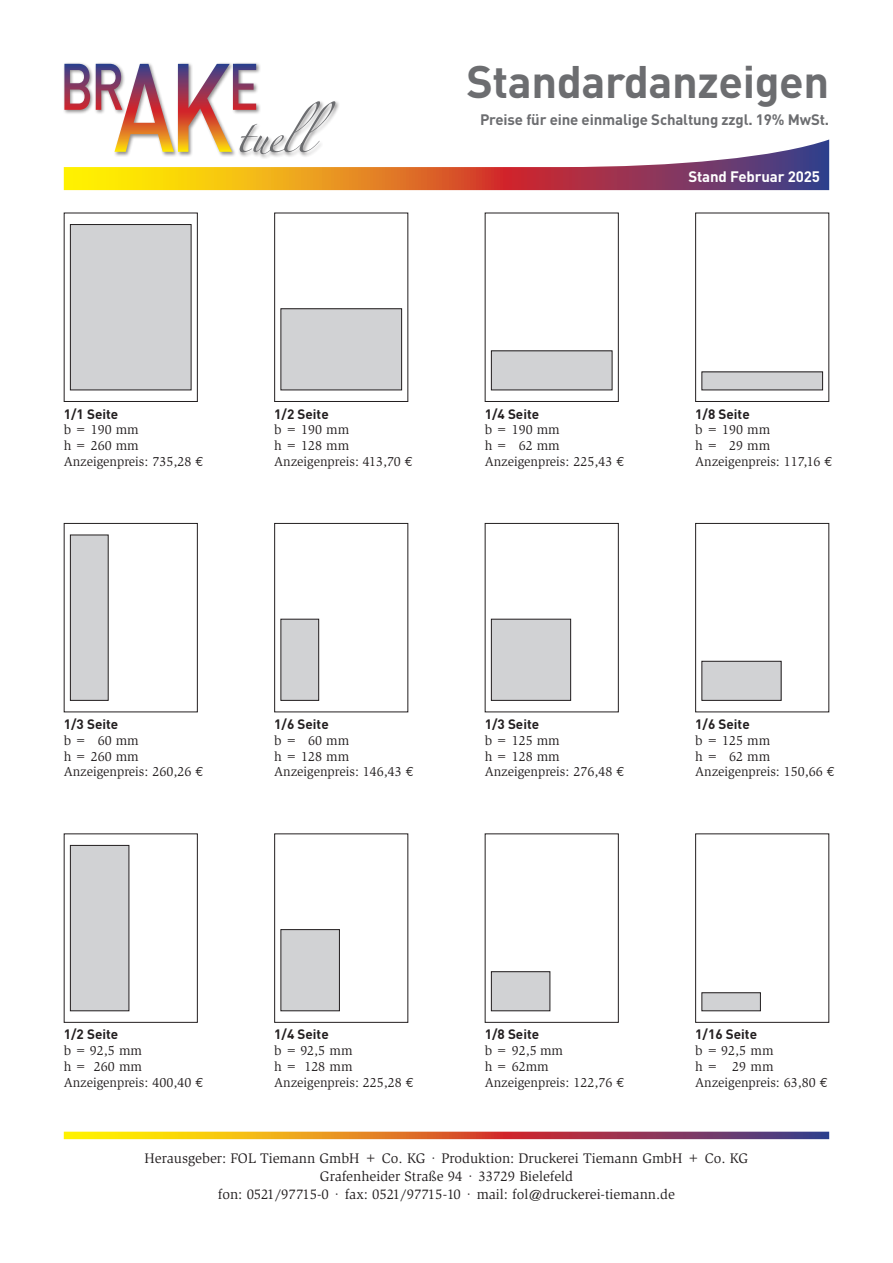
<style>
.page{position:relative;width:893px;height:1263px;background:#fff}
.page>*{position:absolute;margin:0;border:0;box-sizing:border-box;transform-origin:0 0}
.t1{font:700 45px "DINOT";letter-spacing:-.01em;color:#6c6d70}
.t2{font:700 15px "DINOT";letter-spacing:-.01em;color:#6c6d70}
.t3{font:700 15px "DINOT";letter-spacing:-.01em;color:#fff}
.t4{font:14.25px/18px "Slimbach Std";color:#231f20;text-align:center}
.t5{font:13.5px/15.8px "Slimbach Std";color:#231f20}
.t6{font:700 13.5px "DINOT";color:#231f20}
.s1{font-family:"Euro Mono"}
</style>
<div class="page">
<div style="left:64px;top:213px;width:134px;height:189px;border:1px solid #231f20"></div>
<div style="left:70px;top:225px;width:121px;height:165px;background:#d1d2d4"></div>
<div style="left:70px;top:224px;width:121px;height:166px;border:1px solid #231f20"></div>
<div style="left:64px;top:523px;width:134px;height:189px;border:1px solid #231f20"></div>
<div style="left:70px;top:535px;width:38px;height:165px;background:#d1d2d4"></div>
<div style="left:70px;top:535px;width:38px;height:166px;border:1px solid #231f20"></div>
<div style="left:64px;top:833px;width:134px;height:190px;border:1px solid #231f20"></div>
<div style="left:70px;top:845px;width:59px;height:166px;background:#d1d2d4"></div>
<div style="left:70px;top:845px;width:59px;height:166px;border:1px solid #231f20"></div>
<div style="left:274px;top:213px;width:134px;height:189px;border:1px solid #231f20"></div>
<div style="left:281px;top:309px;width:121px;height:81px;background:#d1d2d4"></div>
<div style="left:281px;top:308px;width:121px;height:82px;border:1px solid #231f20"></div>
<div style="left:274px;top:523px;width:134px;height:189px;border:1px solid #231f20"></div>
<div style="left:281px;top:619px;width:38px;height:81px;background:#d1d2d4"></div>
<div style="left:281px;top:619px;width:38px;height:82px;border:1px solid #231f20"></div>
<div style="left:274px;top:833px;width:134px;height:190px;border:1px solid #231f20"></div>
<div style="left:281px;top:929px;width:58px;height:82px;background:#d1d2d4"></div>
<div style="left:281px;top:929px;width:59px;height:82px;border:1px solid #231f20"></div>
<div style="left:485px;top:213px;width:134px;height:189px;border:1px solid #231f20"></div>
<div style="left:491px;top:351px;width:121px;height:39px;background:#d1d2d4"></div>
<div style="left:485px;top:523px;width:134px;height:189px;border:1px solid #231f20"></div>
<div style="left:491px;top:619px;width:80px;height:81px;background:#d1d2d4"></div>
<div style="left:491px;top:619px;width:80px;height:82px;border:1px solid #231f20"></div>
<div style="left:485px;top:833px;width:134px;height:190px;border:1px solid #231f20"></div>
<div style="left:491px;top:972px;width:59px;height:39px;background:#d1d2d4"></div>
<div style="left:491px;top:971px;width:59px;height:40px;border:1px solid #231f20"></div>
<div style="left:695px;top:213px;width:134px;height:189px;border:1px solid #231f20"></div>
<div style="left:702px;top:372px;width:121px;height:18px;background:#d1d2d4"></div>
<div style="left:695px;top:523px;width:134px;height:189px;border:1px solid #231f20"></div>
<div style="left:702px;top:661px;width:79px;height:39px;background:#d1d2d4"></div>
<div style="left:702px;top:661px;width:79px;height:40px;border:1px solid #231f20"></div>
<div style="left:695px;top:833px;width:134px;height:190px;border:1px solid #231f20"></div>
<div style="left:702px;top:993px;width:58px;height:18px;background:#d1d2d4"></div>
<div style="left:702px;top:992px;width:59px;height:19px;border:1px solid #231f20"></div>
<svg style="left:64px;top:1132px;width:765px;height:7px"></svg>
<div style="left:63px;top:62px;width:198px;height:95px;background:#231f20;opacity:.5"></div>
<svg style="left:64px;top:64px;width:765px;height:126px"></svg>
<h1 class="t1" style="left:466px;top:51px;width:364px">Standardanzeigen</h1>
<p class="t2" style="left:480px;top:110px;width:351px">Preise für eine einmalige Schaltung zzgl. 19% MwSt.</p>
<p class="t3" style="left:688px;top:166px;width:133px">Stand Februar 2025</p>
<p class="t6" style="left:64px;top:404px;width:56px">1/1 Seite</p>
<p class="t5" style="left:64px;top:422px;width:141px">b = 190 mm<br>h = 260 mm<br>Anzeigenpreis: 735,28 <span class="s1">Z</span></p>
<p class="t6" style="left:274px;top:404px;width:56px">1/2 Seite</p>
<p class="t5" style="left:274px;top:422px;width:140px">b = 190 mm<br>h = 128 mm<br>Anzeigenpreis: 413,70 <span class="s1">Z</span></p>
<p class="t6" style="left:485px;top:404px;width:56px">1/4 Seite</p>
<p class="t5" style="left:485px;top:422px;width:141px">b = 190 mm<br>h = 62 mm<br>Anzeigenpreis: 225,43 <span class="s1">Z</span></p>
<p class="t6" style="left:695px;top:404px;width:56px">1/8 Seite</p>
<p class="t5" style="left:695px;top:422px;width:139px">b = 190 mm<br>h = 29 mm<br>Anzeigenpreis: 117,16 <span class="s1">Z</span></p>
<p class="t6" style="left:64px;top:715px;width:56px">1/3 Seite</p>
<p class="t5" style="left:64px;top:732px;width:141px">b = 60 mm<br>h = 260 mm<br>Anzeigenpreis: 260,26 <span class="s1">Z</span></p>
<p class="t6" style="left:274px;top:715px;width:56px">1/6 Seite</p>
<p class="t5" style="left:274px;top:732px;width:141px">b = 60 mm<br>h = 128 mm<br>Anzeigenpreis: 146,43 <span class="s1">Z</span></p>
<p class="t6" style="left:485px;top:715px;width:56px">1/3 Seite</p>
<p class="t5" style="left:485px;top:732px;width:141px">b = 125 mm<br>h = 128 mm<br>Anzeigenpreis: 276,48 <span class="s1">Z</span></p>
<p class="t6" style="left:695px;top:715px;width:56px">1/6 Seite</p>
<p class="t5" style="left:695px;top:732px;width:141px">b = 125 mm<br>h = 62 mm<br>Anzeigenpreis: 150,66 <span class="s1">Z</span></p>
<p class="t6" style="left:64px;top:1025px;width:56px">1/2 Seite</p>
<p class="t5" style="left:64px;top:1043px;width:141px">b = 92,5 mm<br>h= 260 mm<br>Anzeigenpreis: 400,40 <span class="s1">Z</span></p>
<p class="t6" style="left:274px;top:1025px;width:56px">1/4 Seite</p>
<p class="t5" style="left:274px;top:1043px;width:141px">b = 92,5 mm<br>h= 128 mm<br>Anzeigenpreis: 225,28 <span class="s1">Z</span></p>
<p class="t6" style="left:485px;top:1025px;width:56px">1/8 Seite</p>
<p class="t5" style="left:485px;top:1043px;width:141px">b = 92,5 mm<br>h = 62mm<br>Anzeigenpreis: 122,76 <span class="s1">Z</span></p>
<p class="t6" style="left:695px;top:1025px;width:63px">1/16 Seite</p>
<p class="t5" style="left:695px;top:1043px;width:134px">b = 92,5 mm<br>h= 29 mm<br>Anzeigenpreis: 63,80 <span class="s1">Z</span></p>
<p class="t4" style="left:145px;top:1150px;width:605px">Herausgeber: FOL Tiemann GmbH + Co. KG · Produktion: Druckerei Tiemann GmbH + Co. KG<br>Grafenheider Straße 94 · 33729 Bielefeld<br>fon: 0521/97715-0 · fax: 0521/97715-10 · mail: fol@druckerei-tiemann.de</p>
</div>
